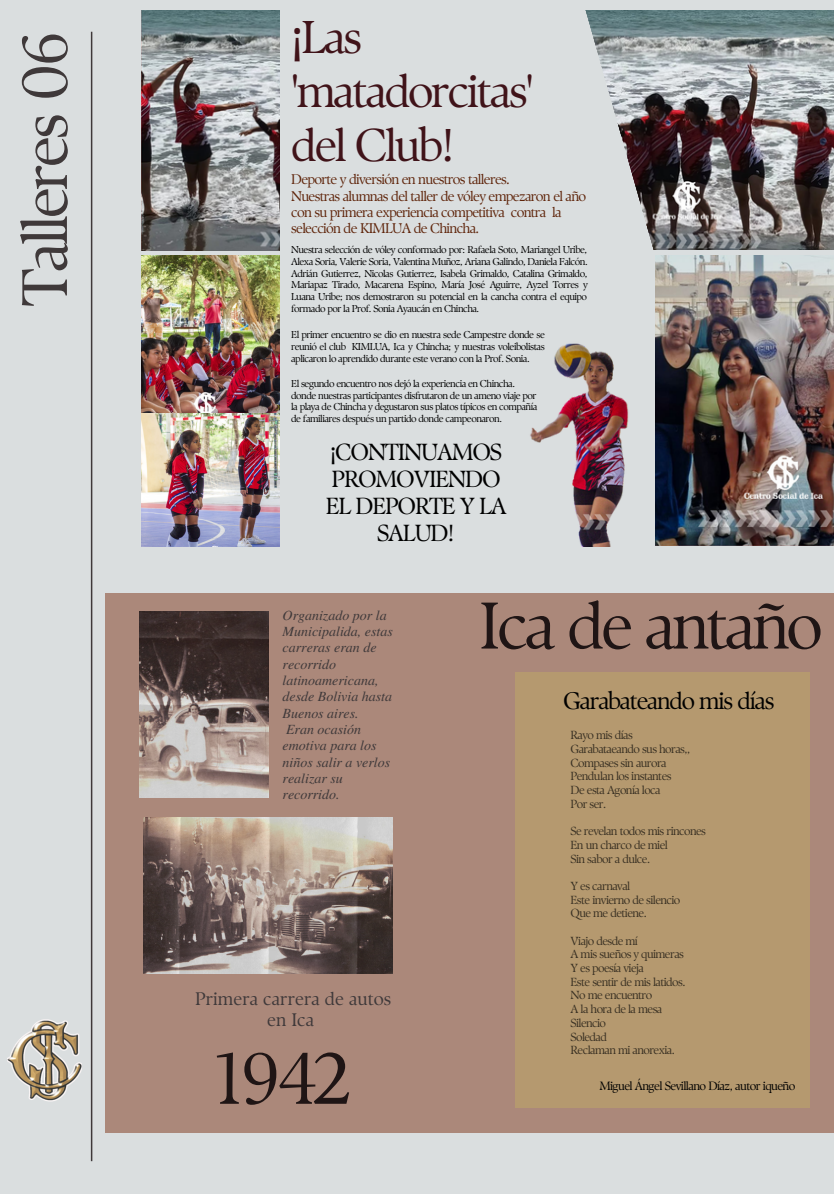
<style>
.page{position:relative;width:834px;height:1196px;background:#fff}
.page>*{position:absolute;margin:0;border:0;box-sizing:border-box;transform-origin:0 0}
.t1{font:72.6px "TY Serif D";color:#1f1515}
.t2{font:65.8px "TY Serif D";letter-spacing:-.05em;color:#1f1515}
.t3{font:63.8px "TY Serif D";letter-spacing:-.05em;color:#3f393a}
.t4{font:46px/54px "TY Serif D";letter-spacing:-.05em;color:#401319}
.t5{font:24px "TY Serif D";letter-spacing:-.05em;color:#000}
.t6{font:23.2px/27px "TY Serif D";letter-spacing:-.05em;color:#000;text-align:center}
.t7{font:18.2px/21.2px "TY Serif D";color:#3f393a;text-align:center}
.t8{font:italic 14px/16.4px "Te X Gyre Termes";color:#3f393a}
.t9{font:14px/16.4px "TY Serif D";letter-spacing:-.05em;color:#5f250b}
.t10{font:12px "TY Serif D";letter-spacing:-.05em;color:#000}
.t11{font:11.8px/13.6px "TY Serif D";letter-spacing:-.05em;color:#000}
.t12{font:10px/11.6px "TY Serif D";letter-spacing:-.05em;color:#000;text-align:justify}
.s1{font-family:"Noto Sans"}
</style>
<div class="page">
<div style="left:0;top:0;width:834px;height:1193px;background:#dadedf"></div>
<hr style="left:91px;top:32px;width:1px;height:1129px;background:#3f393a">
<img style="left:733px;top:11px;width:101px;height:238px">
<div style="left:106px;top:593px;width:728px;height:540px;background:#ab887a"></div>
<svg style="left:582px;top:10px;width:151px;height:537px"></svg>
<div style="left:515px;top:672px;width:294px;height:435px;background:#b5996f"></div>
<img style="left:144px;top:817px;width:249px;height:156px">
<img style="left:139px;top:612px;width:129px;height:186px">
<img style="left:7px;top:1019px;width:75px;height:82px">
<img style="left:655px;top:255px;width:179px;height:291px">
<img style="left:142px;top:11px;width:138px;height:239px">
<img style="left:142px;top:255px;width:138px;height:158px">
<img style="left:530px;top:339px;width:118px;height:207px">
<img style="left:142px;top:413px;width:138px;height:133px">
<p class="t3" style="left:6px;top:306px;width:277px;rotate:-90deg">Talleres 06</p>
<p class="t4" style="left:291px;top:10px;width:244px"><span class="s1">¡</span>Las 'matadorcitas' del Club!</p>
<p class="t9" style="left:291px;top:171px;width:220px">Deporte y diversión en nuestros talleres.</p>
<p class="t9" style="left:291px;top:188px;width:297px">Nuestras alumnas del taller de vóley empezaron el año con su primera experiencia competitiva contra la selección de KIMLUA de Chincha.</p>
<p class="t12" style="left:291px;top:244px;width:298px">Nuestra selección de vóley conformado por: Rafaela Soto, Mariangel Uribe, Alexa Soria, Valerie Soria, Valentina Muñoz, Ariana Galindo, Daniela Falcón.<br>Adrián Gutierrez, Nicolas Gutierrez, Isabela Grimaldo, Catalina Grimaldo, Mariapaz Tirado, Macarena Espino, María José Aguirre, Ayzel Torres y Luana Uribe; nos demostraron su potencial en la cancha contra el equipo formado por la Prof. Sonia Ayaucán en Chincha.</p>
<p class="t12" style="left:291px;top:329px;width:255px">El primer encuentro se dio en nuestra sede Campestre donde se reunió el club KIMLUA, Ica y Chincha; y nuestras voleibolistas aplicaron lo aprendido durante este verano con la Prof. Sonia.</p>
<p class="t12" style="left:291px;top:378px;width:248px;text-align:left">El segundo encuentro nos dejó la experiencia en Chincha. donde nuestras participantes disfrutaron de un ameno viaje por la playa de Chincha y degustaron sus platos típicos en compañía de familiares después un partido donde campeonaron.</p>
<p class="t6" style="left:326px;top:438px;width:182px"><span class="s1">¡</span>CONTINUAMOS<br>PROMOVIENDO<br>EL DEPORTE Y LA<br>SALUD!</p>
<p class="t8" style="left:283px;top:606px;width:112px">Organizado por la<br>Municipalida, estas carreras eran de recorrido latinoamericana, desde Bolivia hasta<br>Buenos aires.</p>
<p class="t8" style="left:283px;top:720px;width:109px">Eran ocasión emotiva para los niños salir a verlos realizar su recorrido.</p>
<p class="t7" style="left:195px;top:987px;width:198px">Primera carrera de autos en Ica</p>
<p class="t1" style="left:214px;top:1035px;width:139px">1942</p>
<p class="t2" style="left:479px;top:586px;width:345px">Ica de antaño</p>
<p class="t5" style="left:563px;top:686px;width:213px">Garabateando mis días</p>
<p class="t11" style="left:570px;top:728px;width:121px">Rayo mis días<br>Garabataeando sus horas,,<br>Compases sin aurora<br>Pendulan los instantes<br>De esta Agonía loca<br>Por ser.</p>
<p class="t11" style="left:570px;top:824px;width:137px">Se revelan todos mis rincones<br>En un charco de miel<br>Sin sabor a dulce.</p>
<p class="t11" style="left:570px;top:879px;width:111px">Y es carnaval<br>Este invierno de silencio<br>Que me detiene.</p>
<p class="t11" style="left:570px;top:933px;width:117px">Viajo desde mí<br>A mis sueños y quimeras<br>Y es poesía vieja<br>Este sentir de mis latidos.<br>No me encuentro<br>A la hora de la mesa<br>Silencio<br>Soledad<br>Reclaman mi anorexia.</p>
<p class="t10" style="left:599px;top:1078px;width:197px">Miguel Ángel Sevillano Díaz, autor iqueño</p>
</div>
